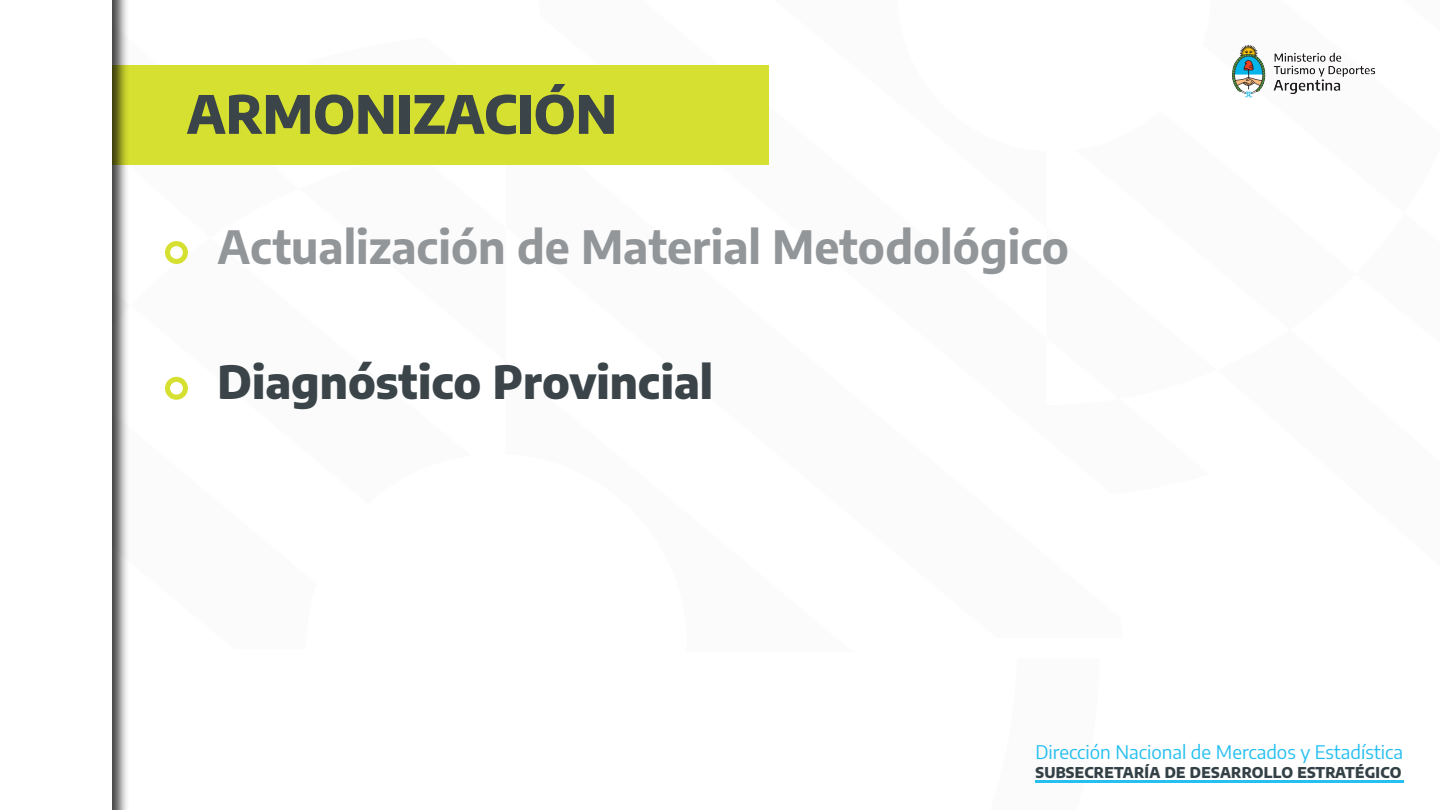
<style>
.page{position:relative;width:1440px;height:810px;background:#fff}
.page>*{position:absolute;margin:0;border:0;box-sizing:border-box;transform-origin:0 0}
.t1{font:800 52.5px "Encode Sans";color:#3a4449}
.t2{font:700 45px "Encode Sans";color:#939699}
.t3{font:800 45px "Encode Sans";color:#3a4449}
.t4{font:18.75px "Encode Sans";color:#26bff0}
.t5{font:800 14.62px "Encode Sans";letter-spacing:.02em;color:#334046}
</style>
<div class="page">
<div style="left:105px;top:65px;width:663px;height:99px;background:#d6e030"></div>
<div style="left:0;top:0;width:129px;height:810px;background:#000;opacity:.75"></div>
<div style="left:0;top:0;width:112px;height:810px;background:#fff"></div>
<div style="left:165px;top:241px;width:23px;height:23px;background:#d6e030;border-radius:50%"></div>
<div style="left:170px;top:246px;width:13px;height:13px;background:#fff;border-radius:50%"></div>
<div style="left:165px;top:377px;width:23px;height:23px;background:#d6e030;border-radius:50%"></div>
<div style="left:170px;top:382px;width:13px;height:13px;background:#fff;border-radius:50%"></div>
<img style="left:1232px;top:44px;width:144px;height:54px">
<hr style="left:1035px;top:781px;width:369px;height:2px;background:#26bff0">
<p class="t1" style="left:187px;top:73px;width:432px">ARMONIZACIÓN</p>
<p class="t2" style="left:218px;top:213px;width:853px">Actualización de Material Metodológico</p>
<p class="t3" style="left:218px;top:347px;width:497px">Diagnóstico Provincial</p>
<p class="t4" style="left:1035px;top:739px;width:369px">Dirección Nacional de Mercados y Estadística</p>
<p class="t5" style="left:1035px;top:762px;width:368px">SUBSECRETARÍA DE DESARROLLO ESTRATÉGICO</p>
</div>
